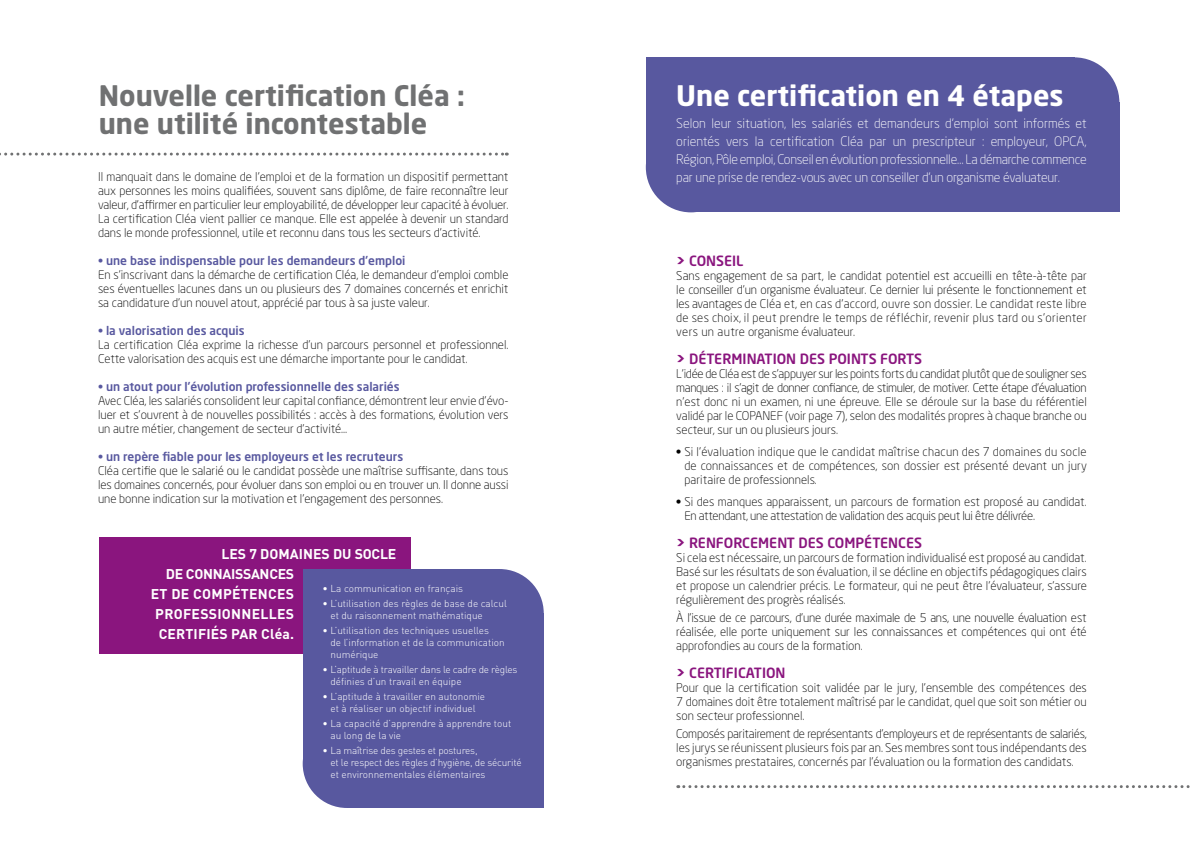
<style>
.page{position:relative;width:1191px;height:842px;background:#fff}
.page>*{position:absolute;margin:0;border:0;box-sizing:border-box;transform-origin:0 0}
.t1{font:700 28px/28px "Neo Sans Std";color:#707172}
.t2{font:700 28px "Neo Sans Std";color:#fff}
.t3{font:500 14px "Neo Sans Std";letter-spacing:-.01em;color:#8a157e}
.t4{font:700 14px "DIN";letter-spacing:.01em;color:#fff}
.t5{font:700 14px "DIN";letter-spacing:-.02em;color:#fff}
.t6{font:300 13px/18px "Neo Sans Std";letter-spacing:-.01em;color:#fff;text-align:justify}
.t7{font:300 12px/14px "Neo Sans Std";color:#000;text-align:justify}
.t8{font:500 12px "Neo Sans Std";color:#58589f}
.t9{font:300 12px/14px "Neo Sans Std";letter-spacing:-.02em;color:#000}
.t10{font:300 10px/12px "DIN";color:#fff}
.t11{font:300 10px/12px "DIN";letter-spacing:-.02em;color:#fff}
.s1{font-weight:900}
</style>
<div class="page">
<div style="left:646px;top:57px;width:428px;height:110px;background:#58589f"></div>
<div style="left:691px;top:102px;width:428px;height:110px;background:#58589f"></div>
<div style="left:1029px;top:57px;width:90px;height:91px;background:#58589f;border-radius:50%"></div>
<div style="left:646px;top:122px;width:90px;height:90px;background:#58589f;border-radius:50%"></div>
<div style="left:99px;top:537px;width:311px;height:117px;background:#8a157e"></div>
<svg style="left:0;top:153px;width:507px;height:3px"></svg>
<svg style="left:678px;top:785px;width:512px;height:3px"></svg>
<div style="left:303px;top:569px;width:196px;height:195px;background:#58589f"></div>
<div style="left:347px;top:613px;width:197px;height:195px;background:#58589f"></div>
<div style="left:455px;top:569px;width:89px;height:88px;background:#58589f;border-radius:50%"></div>
<div style="left:303px;top:719px;width:88px;height:89px;background:#58589f;border-radius:50%"></div>
<h1 class="t1" style="left:99px;top:81px;width:367px">Nouvelle certification Cléa : une utilité incontestable</h1>
<h1 class="t2" style="left:676px;top:78px;width:389px">Une certification en 4 étapes</h1>
<p class="t6" style="left:676px;top:114px;width:412px">Selon leur situation, les salariés et demandeurs d’emploi sont informés et orientés vers la certification Cléa par un prescripteur : employeur, OPCA, Région, Pôle emploi, Conseil en évolution professionnelle… La démarche commence par une prise de rendez-vous avec un conseiller d’un organisme évaluateur.</p>
<p class="t7" style="left:98px;top:170px;width:412px">Il manquait dans le domaine de l’emploi et de la formation un dispositif permettant aux personnes les moins qualifiées, souvent sans diplôme, de faire reconnaître leur valeur, d’affirmer en particulier leur employabilité, de développer leur capacité à évoluer.<br>La certification Cléa vient pallier ce manque. Elle est appelée à devenir un standard dans le monde professionnel, utile et reconnu dans tous les secteurs d’activité.</p>
<p class="t8" style="left:98px;top:253px;width:309px">• une base indispensable pour les demandeurs d’emploi</p>
<p class="t7" style="left:98px;top:268px;width:412px">En s’inscrivant dans la démarche de certification Cléa, le demandeur d’emploi comble ses éventuelles lacunes dans un ou plusieurs des 7 domaines concernés et enrichit sa candidature d’un nouvel atout, apprécié par tous à sa juste valeur.</p>
<p class="t8" style="left:98px;top:323px;width:148px">• la valorisation des acquis</p>
<p class="t7" style="left:98px;top:338px;width:412px">La certification Cléa exprime la richesse d’un parcours personnel et professionnel.<br>Cette valorisation des acquis est une démarche importante pour le candidat.</p>
<p class="t8" style="left:98px;top:379px;width:303px">• un atout pour l’évolution professionnelle des salariés</p>
<p class="t7" style="left:98px;top:394px;width:412px">Avec Cléa, les salariés consolident leur capital confiance, démontrent leur envie d’évo&shy;luer et s’ouvrent à de nouvelles possibilités : accès à des formations, évolution vers un autre métier, changement de secteur d’activité…</p>
<p class="t8" style="left:98px;top:449px;width:307px">• un repère fiable pour les employeurs et les recruteurs</p>
<p class="t7" style="left:98px;top:464px;width:412px">Cléa certifie que le salarié ou le candidat possède une maîtrise suffisante, dans tous les domaines concernés, pour évoluer dans son emploi ou en trouver un. Il donne aussi une bonne indication sur la motivation et l’engagement des personnes.</p>
<p class="t3" style="left:676px;top:252px;width:29px"><span class="s1">&gt;</span> Conseil</p>
<p class="t7" style="left:676px;top:268px;width:412px">Sans engagement de sa part, le candidat potentiel est accueilli en tête-à-tête par le conseiller d’un organisme évaluateur. Ce dernier lui présente le fonctionnement et les avantages de Cléa et, en cas d’accord, ouvre son dossier. Le candidat reste libre de ses choix, il peut prendre le temps de réfléchir, revenir plus tard ou s’orienter vers un autre organisme évaluateur.</p>
<p class="t3" style="left:676px;top:350px;width:32px"><span class="s1">&gt;</span> Détermination</p>
<p class="t3" style="left:799px;top:350px;width:9px">des</p>
<p class="t3" style="left:828px;top:350px;width:9px">points</p>
<p class="t3" style="left:880px;top:350px;width:10px">forts</p>
<p class="t7" style="left:676px;top:366px;width:412px">L’idée de Cléa est de s’appuyer sur les points forts du candidat plutôt que de souligner ses manques : il s’agit de donner confiance, de stimuler, de motiver. Cette étape d’évaluation n’est donc ni un examen, ni une épreuve. Elle se déroule sur la base du référentiel validé par le COPANEF (voir page 7), selon des modalités propres à chaque branche ou secteur, sur un ou plusieurs jours.</p>
<p class="t7" style="left:684px;top:444px;width:404px;text-indent:-8px"><span class="s1">•</span> Si l’évaluation indique que le candidat maîtrise chacun des 7 domaines du socle de connaissances et de compétences, son dossier est présenté devant un jury paritaire de professionnels.</p>
<p class="t9" style="left:684px;top:494px;width:404px;text-indent:-8px"><span class="s1">•</span> Si des manques apparaissent, un parcours de formation est proposé au candidat.<br>En attendant, une attestation de validation des acquis peut lui être délivrée.</p>
<p class="t3" style="left:676px;top:534px;width:32px"><span class="s1">&gt;</span> Renforcement</p>
<p class="t3" style="left:798px;top:534px;width:9px">des</p>
<p class="t3" style="left:827px;top:534px;width:10px">compétences</p>
<p class="t7" style="left:676px;top:550px;width:412px">Si cela est nécessaire, un parcours de formation individualisé est proposé au candidat.<br>Basé sur les résultats de son évaluation, il se décline en objectifs pédagogiques clairs et propose un calendrier précis. Le formateur, qui ne peut être l’évaluateur, s’assure régulièrement des progrès réalisés.</p>
<p class="t7" style="left:676px;top:610px;width:412px">À l’issue de ce parcours, d’une durée maximale de 5 ans, une nouvelle évaluation est réalisée, elle porte uniquement sur les connaissances et compétences qui ont été approfondies au cours de la formation.</p>
<p class="t3" style="left:676px;top:664px;width:29px"><span class="s1">&gt;</span> Certification</p>
<p class="t7" style="left:676px;top:680px;width:412px">Pour que la certification soit validée par le jury, l’ensemble des compétences des 7 domaines doit être totalement maîtrisé par le candidat, quel que soit son métier ou son secteur professionnel.</p>
<p class="t7" style="left:676px;top:726px;width:412px">Composés paritairement de représentants d’employeurs et de représentants de salariés, les jurys se réunissent plusieurs fois par an. Ses membres sont tous indépendants des organismes prestataires, concernés par l’évaluation ou la formation des candidats.</p>
<p class="t4" style="left:221px;top:545px;width:176px">LES 7 DOMAINES DU SOCLE</p>
<p class="t5" style="left:166px;top:565px;width:130px">DE CONNAISSANCES</p>
<p class="t4" style="left:151px;top:585px;width:145px">ET DE COMPÉTENCES</p>
<p class="t4" style="left:155px;top:605px;width:140px">PROFESSIONNELLES</p>
<p class="t4" style="left:159px;top:625px;width:137px">CERTIFIÉS PAR CLÉA.</p>
<p class="t10" style="left:322px;top:583px;width:142px">• La communication en français</p>
<p class="t10" style="left:330px;top:598px;width:178px;text-indent:-8px">• L’utilisation des règles de base de calcul et du raisonnement mathématique</p>
<p class="t10" style="left:330px;top:625px;width:176px;text-indent:-8px">• L’utilisation des techniques usuelles<br>de l’information et de la communication numérique</p>
<p class="t11" style="left:330px;top:664px;width:188px;text-indent:-8px">• L’aptitude à travailler dans le cadre de règles définies d’un travail en équipe</p>
<p class="t10" style="left:322px;top:691px;width:164px;text-align:center">• L’aptitude à travailler en autonomie et à réaliser un objectif individuel</p>
<p class="t10" style="left:330px;top:718px;width:182px;text-indent:-8px">• La capacité d’apprendre à apprendre tout au long de la vie</p>
<p class="t11" style="left:330px;top:745px;width:193px;text-indent:-8px">• La maîtrise des gestes et postures,<br>et le respect des règles d’hygiène, de sécurité et environnementales élémentaires</p>
</div>
